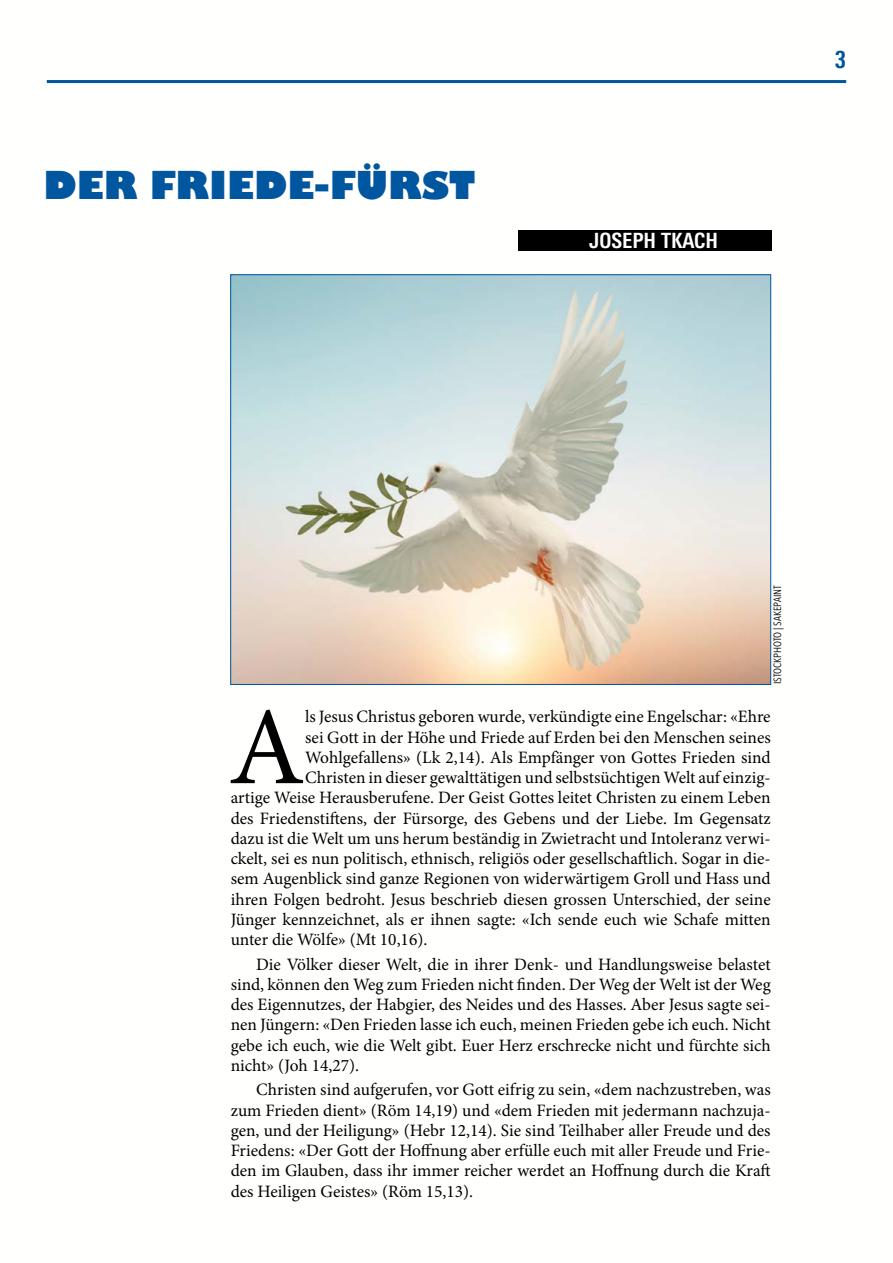
<style>
.page{position:relative;width:893px;height:1263px;background:#fff}
.page>*{position:absolute;margin:0;border:0;box-sizing:border-box;transform-origin:0 0}
.t1{font:110.85px "Minion Pro";color:#000}
.t2{font:800 37.5px "Gill Sans";color:#00569f}
.t3{font:700 condensed 24px "Linotype Univers";color:#00569f}
.t4{font:700 condensed 21px "Linotype Univers";color:#fff}
.t5{font:17.4px/20.2px "Minion Pro";color:#000;text-align:justify}
.t6{font:10.5px "Avenir Next Condensed";color:#000}
</style>
<div class="page">
<hr style="left:47px;top:80px;width:799px;height:3px;background:#00569f">
<div style="left:518px;top:230px;width:254px;height:21px;background:#000"></div>
<img style="left:232px;top:276px;width:537px;height:407px">
<h2 class="t2" style="left:44px;top:156px;width:433px">DER FRIEDE-FÜRST</h2>
<p class="t4" style="left:589px;top:228px;width:130px">JOSEPH TKACH</p>
<h3 class="t3" style="left:835px;top:46px;width:13px">3</h3>
<p class="t6" style="left:769px;top:684px;width:100px;rotate:-90deg">ISTOCKPHOTO | SAKEPAINT</p>
<h1 class="t1" style="left:228px;top:673px;width:78px">A</h1>
<p class="t5" style="left:305px;top:707px;width:467px">ls Jesus Christus geboren wurde, verkündigte eine Engelschar: «Ehre</p>
<p class="t5" style="left:305px;top:727px;width:467px">sei Gott in der Höhe und Friede auf Erden bei den Menschen seines</p>
<p class="t5" style="left:305px;top:747px;width:467px">Wohlgefallens» (Lk 2,14). Als Empfänger von Gottes Frieden sind</p>
<p class="t5" style="left:305px;top:767px;width:467px">Christen in dieser gewalttätigen und selbstsüchtigen Welt auf einzig-</p>
<p class="t5" style="left:231px;top:788px;width:541px">artige Weise Herausberufene. Der Geist Gottes leitet Christen zu einem Leben</p>
<p class="t5" style="left:231px;top:808px;width:542px">des Friedenstiftens, der Fürsorge, des Gebens und der Liebe. Im Gegensatz</p>
<p class="t5" style="left:231px;top:828px;width:542px">dazu ist die Welt um uns herum beständig in Zwietracht und Intoleranz verwi-</p>
<p class="t5" style="left:231px;top:848px;width:542px">ckelt, sei es nun politisch, ethnisch, religiös oder gesellschaftlich. Sogar in die-</p>
<p class="t5" style="left:231px;top:869px;width:541px">sem Augenblick sind ganze Regionen von widerwärtigem Groll und Hass und</p>
<p class="t5" style="left:231px;top:889px;width:542px">ihren Folgen bedroht. Jesus beschrieb diesen grossen Unterschied, der seine</p>
<p class="t5" style="left:231px;top:909px;width:542px">Jünger kennzeichnet, als er ihnen sagte: «Ich sende euch wie Schafe mitten</p>
<p class="t5" style="left:231px;top:929px;width:198px">unter die Wölfe» (Mt 10,16).</p>
<p class="t5" style="left:231px;top:954px;width:542px;text-indent:26px">Die Völker dieser Welt, die in ihrer Denk- und Handlungsweise belastet sind, können den Weg zum Frieden nicht finden. Der Weg der Welt ist der Weg des Eigennutzes, der Habgier, des Neides und des Hasses. Aber Jesus sagte sei&shy;nen Jüngern: «Den Frieden lasse ich euch, meinen Frieden gebe ich euch. Nicht gebe ich euch, wie die Welt gibt. Euer Herz erschrecke nicht und fürchte sich nicht» (Joh 14,27).</p>
<p class="t5" style="left:231px;top:1080px;width:542px;text-indent:26px">Christen sind aufgerufen, vor Gott eifrig zu sein, «dem nachzustreben, was zum Frieden dient» (Röm 14,19) und «dem Frieden mit jedermann nachzuja&shy;gen, und der Heiligung» (Hebr 12,14). Sie sind Teilhaber aller Freude und des Friedens: «Der Gott der Hoffnung aber erfülle euch mit aller Freude und Frie&shy;den im Glauben, dass ihr immer reicher werdet an Hoffnung durch die Kraft des Heiligen Geistes» (Röm 15,13).</p>
</div>
